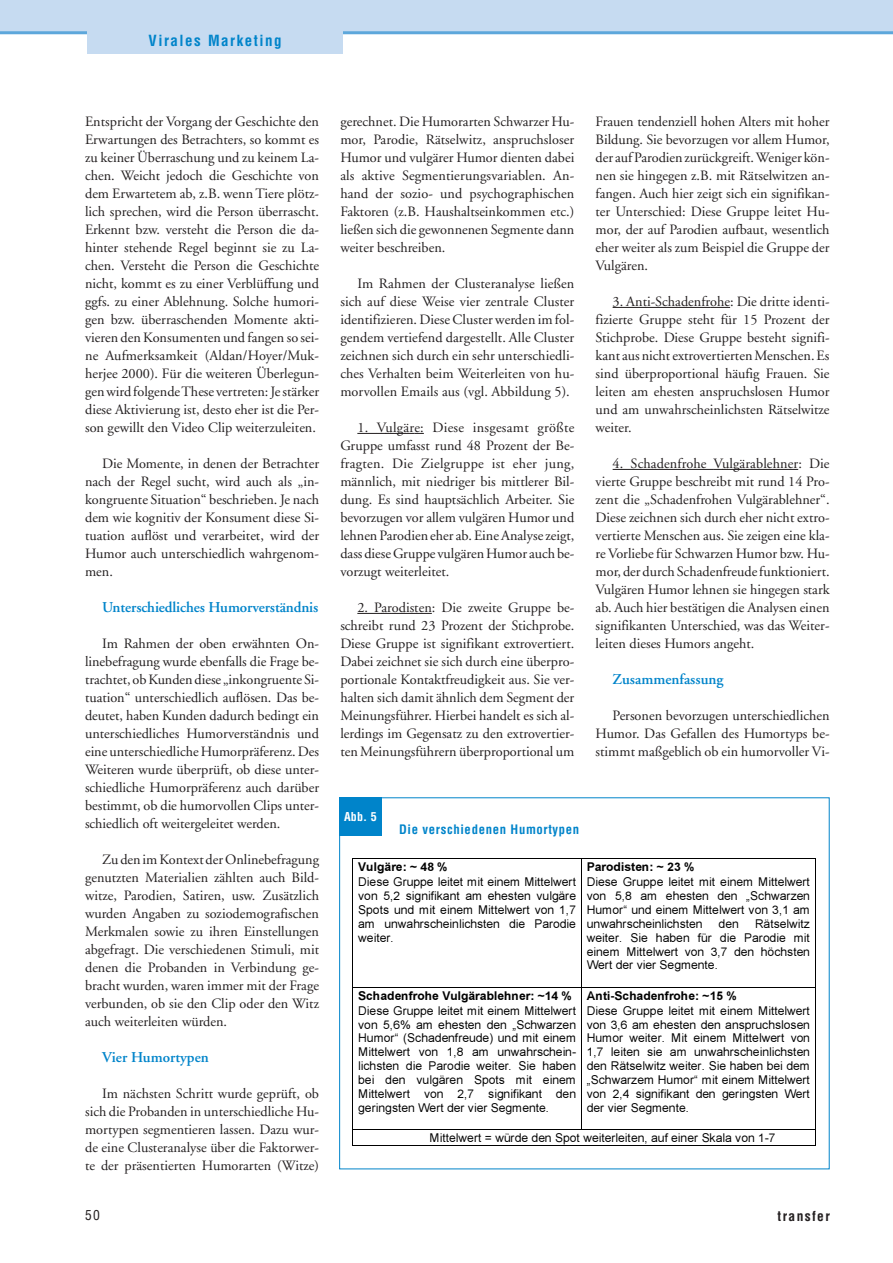
<style>
.page{position:relative;width:893px;height:1263px;background:#fff}
.page>*{position:absolute;margin:0;border:0;box-sizing:border-box;transform-origin:0 0}
.t1{font:600 15px "Adobe Garamond";letter-spacing:-.01em;color:#0084ca}
.t2{font:700 condensed 15px "Helvetica";letter-spacing:.1em;color:#0084ca}
.t3{font:14.25px/18px "Adobe Garamond";color:#231f20;text-align:justify}
.t4{font:700 condensed 13.5px "Helvetica";letter-spacing:.1em;color:#231f20}
.t5{font:condensed 13.5px "Helvetica";color:#231f20}
.t6{font:700 condensed 12.75px "Helvetica";letter-spacing:.05em;color:#0084ca}
.t7{font:12.15px/14px "Arial MT+T42+KGJJKE";letter-spacing:.005em;color:#000;text-align:justify}
.t8{font:12.15px "Arial Bold MT+T42+BBWYGU";letter-spacing:.005em;color:#000}
.t9{font:700 condensed 12px "Helvetica";color:#fff}
</style>
<div class="page">
<svg style="left:357px;top:433px;width:67px;height:1px"></svg>
<svg style="left:357px;top:613px;width:35px;height:1px"></svg>
<hr style="left:392px;top:613px;width:40px;height:1px;background:#231f20">
<hr style="left:612px;top:307px;width:98px;height:1px;background:#231f20">
<svg style="left:710px;top:307px;width:20px;height:1px"></svg>
<hr style="left:612px;top:469px;width:74px;height:1px;background:#231f20">
<svg style="left:686px;top:469px;width:36px;height:1px"></svg>
<hr style="left:722px;top:469px;width:76px;height:1px;background:#231f20">
<div style="left:339px;top:797px;width:43px;height:39px;background:#0084ca"></div>
<hr style="left:352px;top:859px;width:463px;height:1px;background:#000">
<hr style="left:352px;top:859px;width:1px;height:128px;background:#000">
<hr style="left:581px;top:859px;width:1px;height:128px;background:#000">
<hr style="left:815px;top:859px;width:1px;height:128px;background:#000">
<hr style="left:352px;top:987px;width:463px;height:1px;background:#000">
<hr style="left:352px;top:988px;width:1px;height:142px;background:#000">
<hr style="left:581px;top:988px;width:1px;height:142px;background:#000">
<hr style="left:815px;top:988px;width:1px;height:142px;background:#000">
<hr style="left:352px;top:1130px;width:463px;height:1px;background:#000">
<svg style="left:352px;top:1131px;width:1px;height:15px"></svg>
<hr style="left:353px;top:1145px;width:462px;height:1px;background:#000">
<svg style="left:815px;top:1130px;width:1px;height:16px"></svg>
<div style="left:0;top:0;width:892px;height:33px;background:#c6dbf1"></div>
<hr style="left:0;top:31px;width:892px;height:3px;background:#5da7db">
<div style="left:88px;top:26px;width:255px;height:28px;background:#c6dbf1"></div>
<p class="t2" style="left:149px;top:34px;width:135px">Virales Marketing</p>
<p class="t3" style="left:85px;top:114px;width:235px">Entspricht der Vorgang der Geschichte den Erwartungen des Betrachters, so kommt es zu keiner Überraschung und zu keinem La&shy;chen. Weicht jedoch die Geschichte von dem Erwartetem ab, z.B. wenn Tiere plötz&shy;lich sprechen, wird die Person überrascht.<br>Erkennt bzw. versteht die Person die da&shy;hinter stehende Regel beginnt sie zu La&shy;chen. Versteht die Person die Geschichte nicht, kommt es zu einer Verblüffung und ggfs. zu einer Ablehnung. Solche humori&shy;gen bzw. überraschenden Momente akti&shy;vieren den Konsumenten und fangen so sei&shy;ne Aufmerksamkeit (Aldan/Hoyer/Muk&shy;herjee 2000). Für die weiteren Überlegun&shy;gen wird folgende These vertreten: Je stärker diese Aktivierung ist, desto eher ist die Per&shy;son gewillt den Video Clip weiterzuleiten.</p>
<p class="t3" style="left:85px;top:456px;width:235px;text-indent:17px">Die Momente, in denen der Betrachter nach der Regel sucht, wird auch als „in&shy;kongruente Situation“ beschrieben. Je nach dem wie kognitiv der Konsument diese Si&shy;tuation auflöst und verarbeitet, wird der Humor auch unterschiedlich wahrgenom&shy;men.</p>
<p class="t1" style="left:102px;top:601px;width:218px">Unterschiedliches Humorverständnis</p>
<p class="t3" style="left:85px;top:636px;width:235px;text-indent:17px">Im Rahmen der oben erwähnten On&shy;linebefragung wurde ebenfalls die Frage be&shy;trachtet, ob Kunden diese „inkongruente Si&shy;tuation“ unterschiedlich auflösen. Das be&shy;deutet, haben Kunden dadurch bedingt ein unterschiedliches Humorverständnis und eine unterschiedliche Humorpräferenz. Des Weiteren wurde überprüft, ob diese unter&shy;schiedliche Humorpräferenz auch darüber bestimmt, ob die humorvollen Clips unter&shy;schiedlich oft weitergeleitet werden.</p>
<p class="t3" style="left:85px;top:852px;width:235px;text-indent:17px">Zu den im Kontext der Onlinebefragung genutzten Materialien zählten auch Bild&shy;witze, Parodien, Satiren, usw. Zusätzlich wurden Angaben zu soziodemografischen Merkmalen sowie zu ihren Einstellungen abgefragt. Die verschiedenen Stimuli, mit denen die Probanden in Verbindung ge&shy;bracht wurden, waren immer mit der Frage verbunden, ob sie den Clip oder den Witz auch weiterleiten würden.</p>
<p class="t1" style="left:102px;top:1051px;width:108px">Vier Humortypen</p>
<p class="t3" style="left:85px;top:1086px;width:235px;text-indent:17px">Im nächsten Schritt wurde geprüft, ob sich die Probanden in unterschiedliche Hu&shy;mortypen segmentieren lassen. Dazu wur&shy;de eine Clusteranalyse über die Faktorwer&shy;te der präsentierten Humorarten (Witze)</p>
<p class="t3" style="left:340px;top:114px;width:235px">gerechnet. Die Humorarten Schwarzer Hu&shy;mor, Parodie, Rätselwitz, anspruchsloser Humor und vulgärer Humor dienten dabei als aktive Segmentierungsvariablen. An&shy;hand der sozio- und psychographischen Faktoren (z.B. Haushaltseinkommen etc.) ließen sich die gewonnenen Segmente dann weiter beschreiben.</p>
<p class="t3" style="left:340px;top:276px;width:235px;text-indent:17px">Im Rahmen der Clusteranalyse ließen sich auf diese Weise vier zentrale Cluster identifizieren. Diese Cluster werden im fol&shy;gendem vertiefend dargestellt. Alle Cluster zeichnen sich durch ein sehr unterschiedli&shy;ches Verhalten beim Weiterleiten von hu&shy;morvollen Emails aus (vgl. Abbildung 5).</p>
<p class="t3" style="left:340px;top:420px;width:235px;text-indent:17px">1. Vulgäre: Diese insgesamt größte Gruppe umfasst rund 48 Prozent der Be&shy;fragten. Die Zielgruppe ist eher jung, männlich, mit niedriger bis mittlerer Bil&shy;dung. Es sind hauptsächlich Arbeiter. Sie bevorzugen vor allem vulgären Humor und lehnen Parodien eher ab. Eine Analyse zeigt, dass diese Gruppe vulgären Humor auch be&shy;vorzugt weiterleitet.</p>
<p class="t3" style="left:340px;top:600px;width:235px;text-indent:17px">2. Parodisten: Die zweite Gruppe be&shy;schreibt rund 23 Prozent der Stichprobe.<br>Diese Gruppe ist signifikant extrovertiert.<br>Dabei zeichnet sie sich durch eine überpro&shy;portionale Kontaktfreudigkeit aus. Sie ver&shy;halten sich damit ähnlich dem Segment der Meinungsführer. Hierbei handelt es sich al&shy;lerdings im Gegensatz zu den extrovertier&shy;ten Meinungsführern überproportional um</p>
<p class="t3" style="left:595px;top:114px;width:235px">Frauen tendenziell hohen Alters mit hoher Bildung. Sie bevorzugen vor allem Humor, der auf Parodien zurückgreift. Weniger kön&shy;nen sie hingegen z.B. mit Rätselwitzen an&shy;fangen. Auch hier zeigt sich ein signifikan&shy;ter Unterschied: Diese Gruppe leitet Hu&shy;mor, der auf Parodien aufbaut, wesentlich eher weiter als zum Beispiel die Gruppe der Vulgären.</p>
<p class="t3" style="left:595px;top:294px;width:235px;text-indent:17px">3. Anti-Schadenfrohe: Die dritte identi&shy;fizierte Gruppe steht für 15 Prozent der Stichprobe. Diese Gruppe besteht signifi&shy;kant aus nicht extrovertierten Menschen. Es sind überproportional häufig Frauen. Sie leiten am ehesten anspruchslosen Humor und am unwahrscheinlichsten Rätselwitze weiter.</p>
<p class="t3" style="left:595px;top:456px;width:235px;text-indent:17px">4. Schadenfrohe Vulgärablehner: Die vierte Gruppe beschreibt mit rund 14 Pro&shy;zent die „Schadenfrohen Vulgärablehner“.<br>Diese zeichnen sich durch eher nicht extro&shy;vertierte Menschen aus. Sie zeigen eine kla&shy;re Vorliebe für Schwarzen Humor bzw. Hu&shy;mor, der durch Schadenfreude funktioniert.<br>Vulgären Humor lehnen sie hingegen stark ab. Auch hier bestätigen die Analysen einen signifikanten Unterschied, was das Weiter&shy;leiten dieses Humors angeht.</p>
<p class="t1" style="left:612px;top:673px;width:112px">Zusammenfassung</p>
<p class="t3" style="left:595px;top:708px;width:235px;text-indent:17px">Personen bevorzugen unterschiedlichen Humor. Das Gefallen des Humortyps be&shy;stimmt maßgeblich ob ein humorvoller Vi-</p>
<p class="t9" style="left:344px;top:812px;width:34px">Abb. 5</p>
<p class="t6" style="left:399px;top:824px;width:182px">Die verschiedenen Humortypen</p>
<p class="t8" style="left:358px;top:863px;width:91px">Vulgäre: ~ 48 %</p>
<p class="t7" style="left:358px;top:876px;width:219px">Diese Gruppe leitet mit einem Mittelwert von 5,2 signifikant am ehesten vulgäre Spots und mit einem Mittelwert von 1,7 am unwahrscheinlichsten die Parodie weiter.</p>
<p class="t8" style="left:586px;top:863px;width:109px">Parodisten: ~ 23 %</p>
<p class="t7" style="left:586px;top:876px;width:225px">Diese Gruppe leitet mit einem Mittelwert von 5,8 am ehesten den „Schwarzen Humor“ und einem Mittelwert von 3,1 am unwahrscheinlichsten</p>
<p class="t7" style="left:586px;top:918px;width:225px;text-indent:168px">Rätselwitz weiter. Sie haben für die Parodie mit einem Mittelwert von 3,7 den höchsten Wert der vier Segmente.</p>
<p class="t7" style="left:718px;top:918px;width:22px">den</p>
<p class="t8" style="left:358px;top:991px;width:216px">Schadenfrohe Vulgärablehner: ~14 %</p>
<p class="t7" style="left:358px;top:1005px;width:219px">Diese Gruppe leitet mit einem Mittelwert von 5,6% am ehesten den „Schwarzen Humor“ (Schadenfreude) und mit einem Mittelwert von 1,8 am unwahrschein&shy;lichsten die Parodie weiter. Sie haben bei den vulgären Spots mit einem Mittelwert von 2,7 signifikant den geringsten Wert der vier Segmente.</p>
<p class="t8" style="left:586px;top:991px;width:152px">Anti-Schadenfrohe: ~15 %</p>
<p class="t7" style="left:586px;top:1005px;width:225px">Diese Gruppe leitet mit einem Mittelwert von 3,6 am ehesten den anspruchslosen Humor weiter. Mit einem Mittelwert von 1,7 leiten sie am unwahrscheinlichsten den Rätselwitz weiter. Sie haben bei dem „Schwarzem Humor“ mit einem Mittelwert von 2,4 signifikant den geringsten Wert der vier Segmente.</p>
<p class="t7" style="left:429px;top:1132px;width:347px">Mittelwert = würde den Spot weiterleiten, auf einer Skala von 1-7</p>
<p class="t5" style="left:85px;top:1210px;width:16px">50</p>
<p class="t4" style="left:777px;top:1211px;width:54px">transfer</p>
</div>
